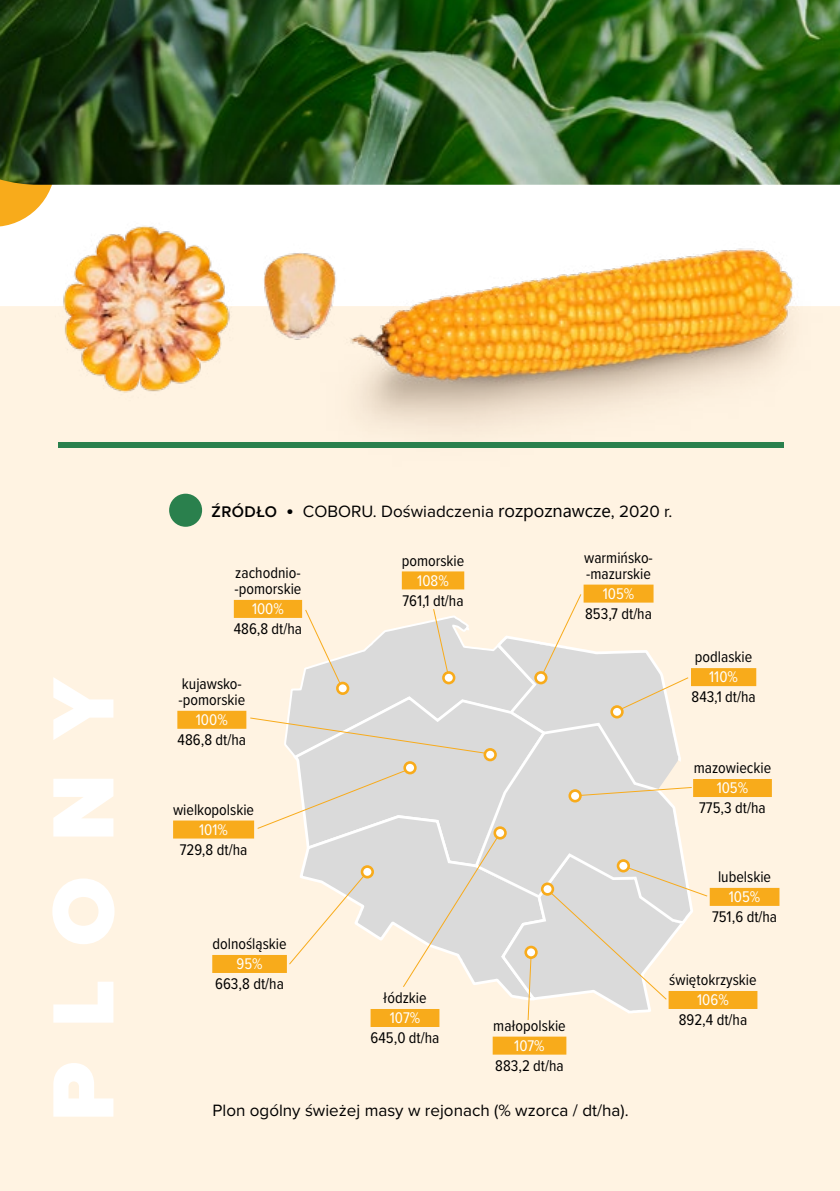
<style>
.page{position:relative;width:840px;height:1191px;background:#fff}
.page>*{position:absolute;margin:0;border:0;box-sizing:border-box;transform-origin:0 0}
.t1{font:900 90px "Proxima Nova";letter-spacing:.385em;color:#fff}
.t2{font:17px "Proxima Nova";color:#000}
.t3{font:16px/16px "Proxima Nova Cond";color:#000}
.t4{font:16px "Proxima Nova Cond";color:#fff}
.s1{font-weight:600;font-size:16px}
.s2{font-family:"Calibri";font-weight:300}
.s3{font-family:"Segoe UI";font-size:18px}
</style>
<div class="page">
<svg style="left:0;top:185px;width:7px;height:42px"></svg>
<img style="left:0;top:0;width:839px;height:185px">
<div style="left:0;top:306px;width:839px;height:885px;background:#fff3e2"></div>
<img style="left:295px;top:120px;width:544px;height:396px">
<img style="left:7px;top:161px;width:367px;height:304px">
<img style="left:167px;top:207px;width:263px;height:175px">
<div style="left:234px;top:600px;width:68px;height:18px;background:#f8ab1b"></div>
<div style="left:177px;top:711px;width:69px;height:18px;background:#f8ab1b"></div>
<div style="left:583px;top:584px;width:70px;height:18px;background:#f8ab1b"></div>
<div style="left:401px;top:571px;width:63px;height:18px;background:#f8ab1b"></div>
<div style="left:690px;top:668px;width:65px;height:18px;background:#f8ab1b"></div>
<div style="left:692px;top:779px;width:79px;height:18px;background:#f8ab1b"></div>
<div style="left:668px;top:991px;width:89px;height:18px;background:#f8ab1b"></div>
<div style="left:709px;top:888px;width:70px;height:18px;background:#f8ab1b"></div>
<div style="left:492px;top:1036px;width:74px;height:18px;background:#f8ab1b"></div>
<div style="left:212px;top:955px;width:75px;height:18px;background:#f8ab1b"></div>
<div style="left:173px;top:820px;width:81px;height:18px;background:#f8ab1b"></div>
<div style="left:370px;top:1009px;width:69px;height:18px;background:#f8ab1b"></div>
<div style="left:169px;top:494px;width:33px;height:33px;background:#2a804d;border-radius:50%"></div>
<svg style="left:291px;top:763px;width:181px;height:106px;background:#dddbda"></svg>
<svg style="left:298px;top:813px;width:174px;height:189px;background:#eae5de"></svg>
<svg style="left:472px;top:721px;width:222px;height:115px;background:#dedddb"></svg>
<svg style="left:403px;top:761px;width:13px;height:13px"></svg>
<div style="left:406px;top:764px;width:8px;height:7px;background:#fff;border-radius:50%"></div>
<svg style="left:360px;top:865px;width:14px;height:13px"></svg>
<div style="left:363px;top:868px;width:8px;height:8px;background:#fff;border-radius:50%"></div>
<svg style="left:493px;top:826px;width:13px;height:13px"></svg>
<div style="left:496px;top:829px;width:8px;height:8px;background:#fff;border-radius:50%"></div>
<svg style="left:568px;top:789px;width:13px;height:13px"></svg>
<svg style="left:570px;top:792px;width:8px;height:8px"></svg>
<svg style="left:579px;top:786px;width:113px;height:10px"></svg>
<svg style="left:402px;top:836px;width:306px;height:185px;background:#e6e0d7"></svg>
<svg style="left:249px;top:593px;width:440px;height:170px;background:#eae3d7"></svg>
<svg style="left:256px;top:769px;width:150px;height:60px;background:#e6e1da"></svg>
<svg style="left:288px;top:874px;width:77px;height:91px;background:#f9eede"></svg>
<div style="left:58px;top:442px;width:724px;height:5px;background:#2a804d"></div>
<h1 class="t1" style="left:16px;top:1121px;width:447px;rotate:-90deg">PLONY</h1>
<p class="t2" style="left:211px;top:498px;width:462px"><span class="s1">ŹRÓDŁO</span> <span class="s2">•</span> COBORU. Doświadczenia <span class="s3">rozpoznawcze</span>, 2020 r.</p>
<p class="t3" style="left:234px;top:564px;width:68px">zachodnio--pomorskie</p>
<p class="t4" style="left:252px;top:597px;width:33px">100%</p>
<p class="t3" style="left:234px;top:620px;width:70px">486,8 dt/ha</p>
<p class="t3" style="left:178px;top:675px;width:68px">kujawsko--pomorskie</p>
<p class="t4" style="left:196px;top:708px;width:33px">100%</p>
<p class="t3" style="left:177px;top:731px;width:70px">486,8 dt/ha</p>
<p class="t3" style="left:173px;top:800px;width:82px">wielkopolskie</p>
<p class="t4" style="left:199px;top:817px;width:30px">101%</p>
<p class="t3" style="left:180px;top:840px;width:69px">729,8 dt/ha</p>
<p class="t3" style="left:212px;top:935px;width:76px">dolnośląskie</p>
<p class="t4" style="left:236px;top:952px;width:28px">95%</p>
<p class="t3" style="left:215px;top:975px;width:70px">663,8 dt/ha</p>
<p class="t3" style="left:401px;top:551px;width:64px">pomorskie</p>
<p class="t4" style="left:417px;top:568px;width:33px">108%</p>
<p class="t3" style="left:402px;top:591px;width:63px">761,1 dt/ha</p>
<p class="t3" style="left:584px;top:549px;width:70px">warmińsko--mazurskie</p>
<p class="t4" style="left:602px;top:581px;width:33px">105%</p>
<p class="t3" style="left:584px;top:605px;width:68px">853,7 dt/ha</p>
<p class="t3" style="left:383px;top:989px;width:45px">łódzkie</p>
<p class="t4" style="left:389px;top:1006px;width:32px">107%</p>
<p class="t3" style="left:370px;top:1029px;width:70px">645,0 dt/ha</p>
<p class="t3" style="left:493px;top:1016px;width:74px">małopolskie</p>
<p class="t4" style="left:514px;top:1033px;width:32px">107%</p>
<p class="t3" style="left:495px;top:1056px;width:70px">883,2 dt/ha</p>
<p class="t2" style="left:212px;top:1097px;width:417px">Plon ogólny świeżej masy w rejonach (% wzorca / dt/ha).</p>
<p class="t3" style="left:694px;top:648px;width:59px">podlaskie</p>
<p class="t4" style="left:708px;top:665px;width:30px">110%</p>
<p class="t3" style="left:691px;top:688px;width:66px">843,1 dt/ha</p>
<p class="t3" style="left:693px;top:759px;width:79px">mazowieckie</p>
<p class="t4" style="left:716px;top:776px;width:33px">105%</p>
<p class="t3" style="left:698px;top:799px;width:68px">775,3 dt/ha</p>
<p class="t3" style="left:717px;top:868px;width:55px">lubelskie</p>
<p class="t4" style="left:728px;top:885px;width:33px">105%</p>
<p class="t3" style="left:711px;top:908px;width:67px">751,6 dt/ha</p>
<p class="t3" style="left:669px;top:971px;width:89px">świętokrzyskie</p>
<p class="t4" style="left:696px;top:988px;width:33px">106%</p>
<p class="t3" style="left:678px;top:1011px;width:70px">892,4 dt/ha</p>
</div>
